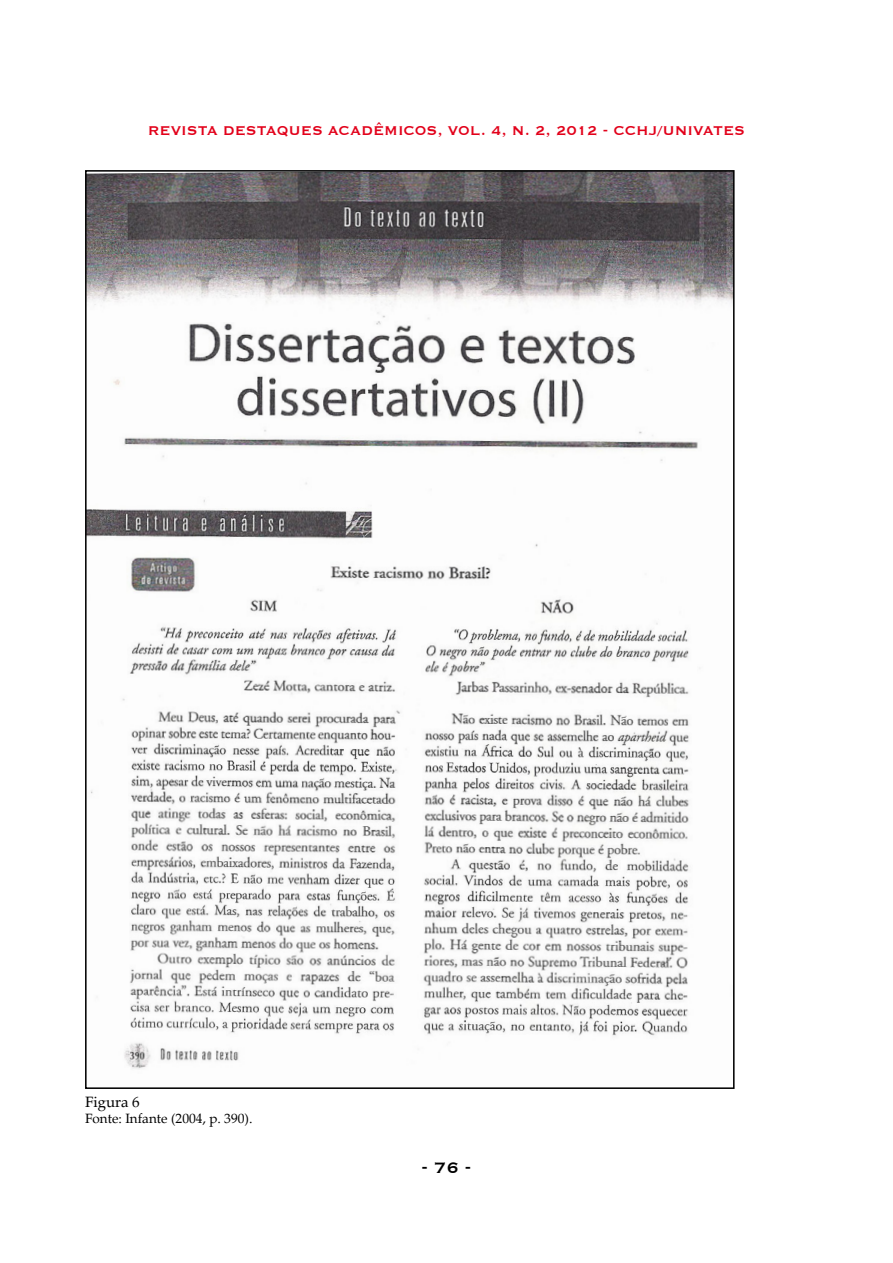
<style>
.page{position:relative;width:893px;height:1263px;background:#fff}
.page>*{position:absolute;margin:0;border:0;box-sizing:border-box;transform-origin:0 0}
.t1{font:700 19.5px "Copperplate Gothic BT";color:#000}
.t2{font:700 16.5px "Copperplate Gothic BT";color:#e2011a}
.t3{font:15px "Palatino";color:#000}
.t4{font:13.5px "Palatino";color:#000}
</style>
<div class="page">
<img style="left:88px;top:173px;width:644px;height:896px">
<p class="t2" style="left:148px;top:122px;width:599px">REVISTA DESTAQUES ACADÊMICOS, VOL. 4, N. 2, 2012 - CCHJ/UNIVATES</p>
<p class="t3" style="left:85px;top:1093px;width:56px">Figura 6</p>
<p class="t4" style="left:85px;top:1110px;width:169px">Fonte: Infante (2004, p. 390).</p>
<p class="t1" style="left:422px;top:1157px;width:51px">- 76 -</p>
</div>
